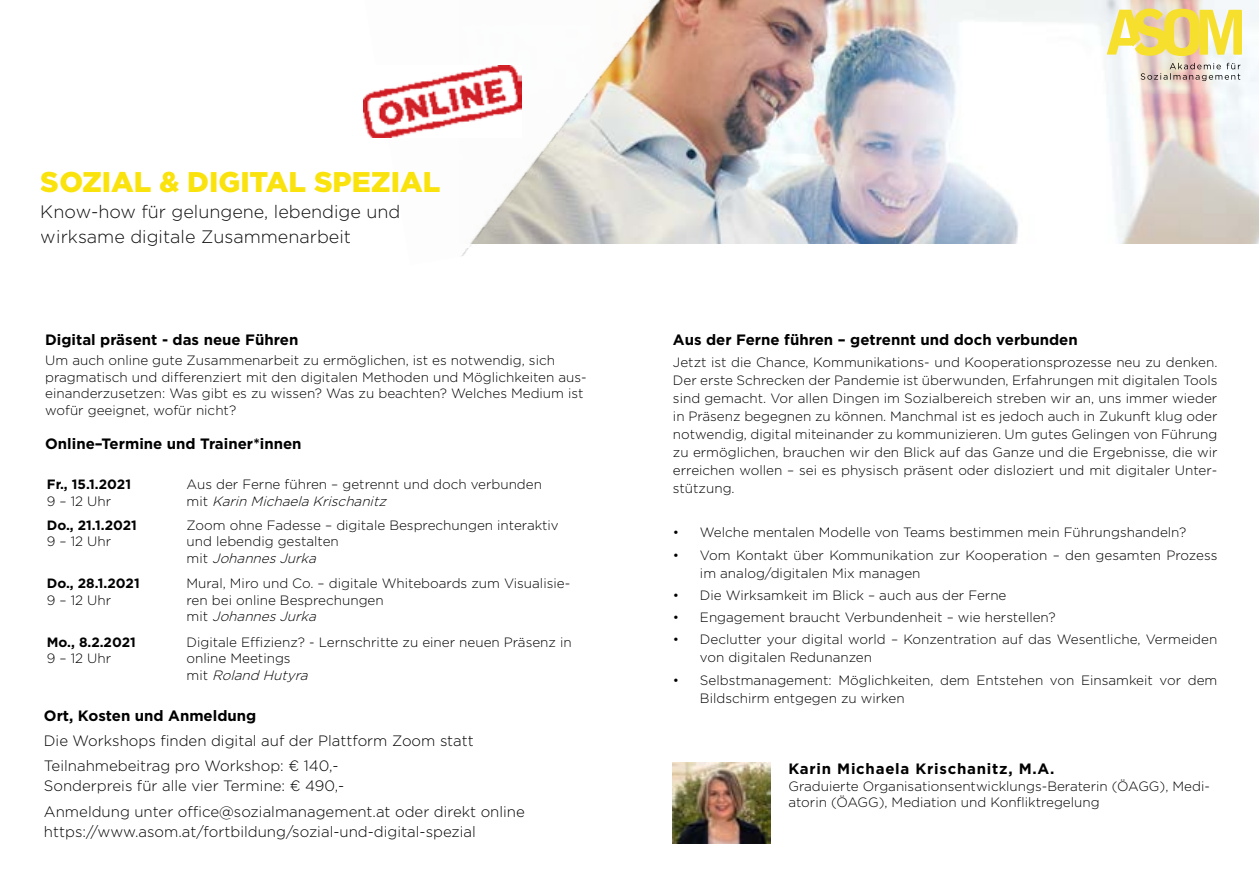
<style>
.page{position:relative;width:1259px;height:893px;background:#fff}
.page>*{position:absolute;margin:0;border:0;box-sizing:border-box;transform-origin:0 0}
.t1{font:900 28.5px "Gotham";color:#fae100}
.t2{font:300 18px/25.5px "Gotham";color:#000}
.t3{font:300 15px/25px "Gotham";color:#000}
.t4{font:700 15px "Gotham";color:#000}
.t5{font:700 15px "Gotham";letter-spacing:.05em;color:#000}
.t6{font:300 13.5px/16.5px "Gotham";color:#000}
.t7{font:700 13.5px "Gotham";color:#000}
.s1{font-style:italic}
</style>
<div class="page">
<img style="left:712px;top:0;width:547px;height:243px">
<img style="left:461px;top:0;width:251px;height:256px">
<img style="left:364px;top:65px;width:157px;height:73px">
<svg style="left:1140px;top:63px;width:100px;height:18px"></svg>
<svg style="left:1106px;top:8px;width:136px;height:48px;background:#f2e073"></svg>
<img style="left:673px;top:762px;width:97px;height:81px">
<h1 class="t1" style="left:41px;top:162px;width:401px">SOZIAL &amp; DIGITAL SPEZIAL</h1>
<h2 class="t2" style="left:41px;top:198px;width:361px">Know-how für gelungene, lebendige und wirksame digitale Zusammenarbeit</h2>
<p class="t4" style="left:45px;top:329px;width:255px">Digital präsent - das neue Führen</p>
<p class="t6" style="left:45px;top:352px;width:543px">Um auch online gute Zusammenarbeit zu ermöglichen, ist es notwendig, sich pragmatisch und differenziert mit den digitalen Methoden und Möglichkeiten aus&shy;einanderzusetzen: Was gibt es zu wissen? Was zu beachten? Welches Medium ist wofür geeignet, wofür nicht?</p>
<p class="t4" style="left:45px;top:434px;width:258px">Online–Termine und Trainer*innen</p>
<p class="t7" style="left:47px;top:476px;width:86px">Fr., 15.1.2021</p>
<p class="t6" style="left:47px;top:492px;width:66px">9 – 12 Uhr</p>
<p class="t7" style="left:47px;top:516px;width:92px">Do., 21.1.2021</p>
<p class="t6" style="left:47px;top:533px;width:66px">9 – 12 Uhr</p>
<p class="t7" style="left:47px;top:574px;width:94px">Do., 28.1.2021</p>
<p class="t6" style="left:47px;top:591px;width:66px">9 – 12 Uhr</p>
<p class="t7" style="left:47px;top:633px;width:91px">Mo., 8.2.2021</p>
<p class="t6" style="left:47px;top:650px;width:66px">9 – 12 Uhr</p>
<p class="t6" style="left:187px;top:476px;width:357px">Aus der Ferne führen – getrennt und doch verbunden m i t <span class="s1">Karin MichaelaKrischanitz</span></p>
<p class="t6" style="left:187px;top:516px;width:374px">Zoom ohne Fadesse – digitale Besprechungen interaktiv und lebendig gestalten<br>m i t <span class="s1">JohannesJurka</span></p>
<p class="t6" style="left:187px;top:575px;width:385px">Mural, Miro und Co. – digitale Whiteboards zum Visualisie&shy;ren bei online Besprechungen<br>m i t <span class="s1">JohannesJurka</span></p>
<p class="t6" style="left:187px;top:633px;width:387px">Digitale Effizienz? - Lernschritte zu einer neuen Präsenz in online Meetings<br>m i t <span class="s1">Roland Hutyra</span></p>
<p class="t4" style="left:44px;top:705px;width:214px">Ort, Kosten und Anmeldung</p>
<p class="t3" style="left:44px;top:727px;width:431px">Die Workshops finden digital auf der Plattform Zoom statt<br>Teilnahmebeitrag pro Workshop: € 140,-</p>
<p class="t3" style="left:44px;top:773px;width:482px">Sonderpreis für alle vier Termine: € 490,-<br>Anmeldung unter office@sozialmanagement.at oder direkt online</p>
<p class="t3" style="left:44px;top:819px;width:433px">https://www.asom.at/fortbildung/sozial-und-digital-spezial</p>
<p class="t4" style="left:673px;top:329px;width:406px">Aus der Ferne führen – getrennt und doch verbunden</p>
<p class="t6" style="left:673px;top:353px;width:546px;line-height:18px;text-align:justify">Jetzt ist die Chance, Kommunikations- und Kooperationsprozesse neu zu denken.<br>Der erste Schrecken der Pandemie ist überwunden, Erfahrungen mit digitalen Tools sind gemacht. Vor allen Dingen im Sozialbereich streben wir an, uns immer wieder in Präsenz begegnen zu können. Manchmal ist es jedoch auch in Zukunft klug oder notwendig, digital miteinander zu kommunizieren. Um gutes Gelingen von Führung zu ermöglichen, brauchen wir den Blick auf das Ganze und die Ergebnisse, die wir erreichen wollen – sei es physisch präsent oder disloziert und mit digitaler Unter&shy;stützung.</p>
<p class="t6" style="left:673px;top:524px;width:515px">• Welche mentalen Modelle von Teams bestimmen mein Führungshandeln?</p>
<p class="t6" style="left:700px;top:545px;width:519px;line-height:18px;text-indent:-27px">• Vom Kontakt über Kommunikation zur Kooperation – den gesamten Prozess im analog/digitalen Mix managen</p>
<p class="t6" style="left:673px;top:586px;width:335px">• Die Wirksamkeit im Blick – auch aus der Ferne</p>
<p class="t6" style="left:673px;top:609px;width:384px">• Engagement braucht Verbundenheit – wie herstellen?</p>
<p class="t6" style="left:700px;top:630px;width:519px;line-height:18px;text-indent:-27px">• Declutter your digital world – Konzentration auf das Wesentliche, Vermeiden von digitalen Redunanzen</p>
<p class="t6" style="left:700px;top:670px;width:519px;line-height:18px;text-indent:-27px">• Selbstmanagement: Möglichkeiten, dem Entstehen von Einsamkeit vor dem<br>Bildschirm entgegen zu wirken</p>
<p class="t5" style="left:788px;top:759px;width:267px">Karin Michaela Krischanitz, M.A.</p>
<p class="t6" style="left:788px;top:777px;width:423px">Graduierte Organisationsentwicklungs-Beraterin (ÖAGG), Medi&shy;atorin (ÖAGG), Mediation und Konfliktregelung</p>
</div>
